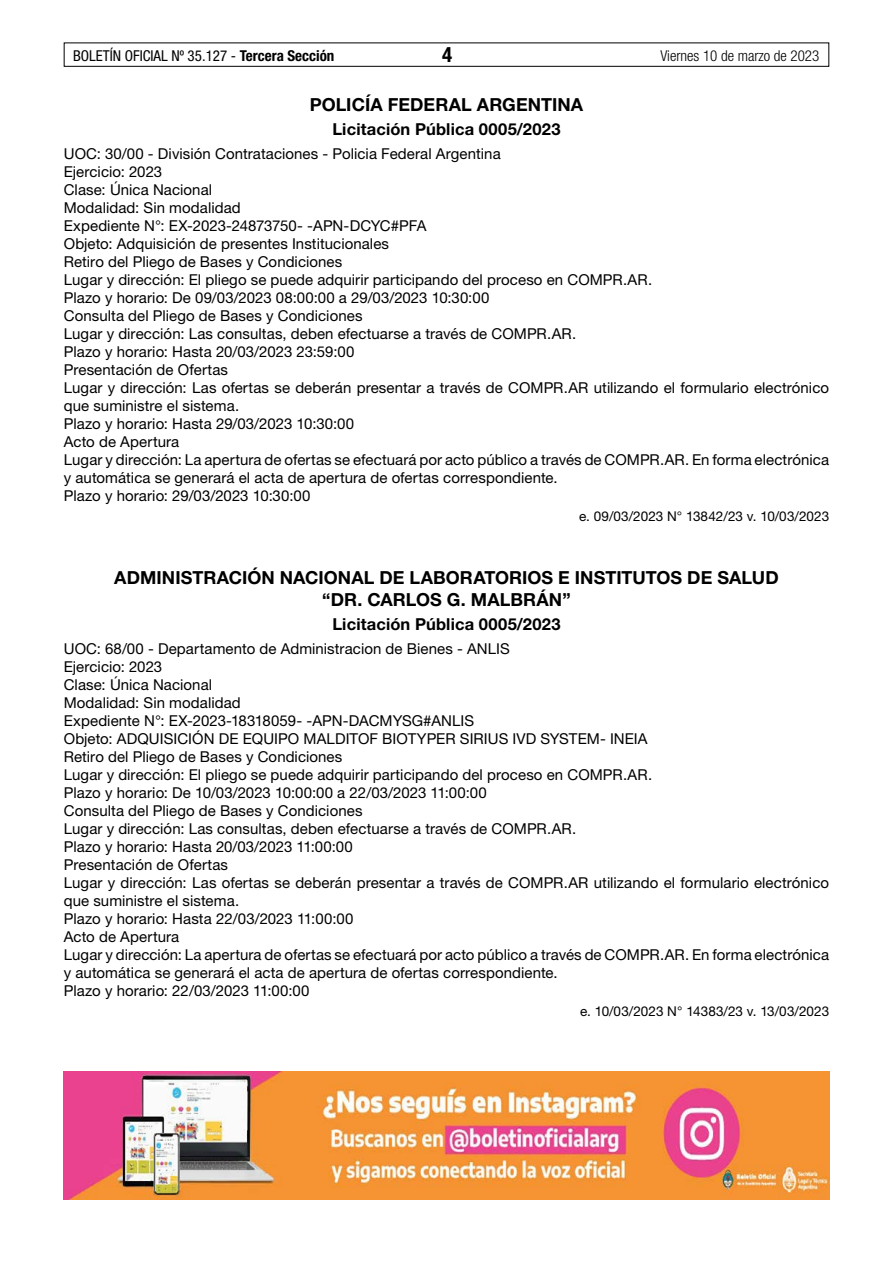
<style>
.page{position:relative;width:893px;height:1263px;background:#fff}
.page>*{position:absolute;margin:0;border:0;box-sizing:border-box;transform-origin:0 0}
.t1{font:700 condensed 21px "Helvetica Neue LT Std";color:#000}
.t2{font:700 18px/21px "Helvetica Neue LT Std";letter-spacing:.005em;color:#000;text-align:center}
.t3{font:700 16.5px "Helvetica Neue LT Std";letter-spacing:.01em;color:#000}
.t4{font:15px/18px "Helvetica Neue LT Std";letter-spacing:.005em;color:#000}
.t5{font:condensed 15px "Helvetica Neue LT Std";color:#000}
.t6{font:300 condensed 15px "Helvetica Neue LT Std";color:#000}
.t7{font:13.5px "Helvetica Neue LT Std";letter-spacing:-.005em;color:#000}
.s1{font-weight:700}
</style>
<div class="page">
<div style="left:64px;top:43px;width:765px;height:24px;border:1px solid #000"></div>
<img style="left:64px;top:1071px;width:765px;height:128px">
<p class="t5" style="left:73px;top:47px;width:263px">BOLETÍN OFICIAL Nº 35.127 - <span class="s1">Tercera Sección</span></p>
<h1 class="t1" style="left:442px;top:42px;width:12px">4</h1>
<p class="t6" style="left:660px;top:47px;width:160px">Viernes 10 de marzo de 2023</p>
<p class="t2" style="left:310px;top:93px;width:275px">POLICÍA FEDERAL ARGENTINA</p>
<p class="t3" style="left:332px;top:119px;width:230px">Licitación Pública 0005/2023</p>
<p class="t4" style="left:64px;top:145px;width:767px">UOC: 30/00 - División Contrataciones - Policia Federal Argentina<br>Ejercicio: 2023<br>Clase: Única Nacional<br>Modalidad: Sin modalidad<br>Expediente N°: EX-2023-24873750- -APN-DCYC#PFA<br>Objeto: Adquisición de presentes Institucionales<br>Retiro del Pliego de Bases y Condiciones<br>Lugar y dirección: El pliego se puede adquirir participando del proceso en COMPR.AR.<br>Plazo y horario: De 09/03/2023 08:00:00 a 29/03/2023 10:30:00<br>Consulta del Pliego de Bases y Condiciones<br>Lugar y dirección: Las consultas, deben efectuarse a través de COMPR.AR.<br>Plazo y horario: Hasta 20/03/2023 23:59:00<br>Presentación de Ofertas<br>Lugar y dirección: Las ofertas se deberán presentar a través de COMPR.AR utilizando el formulario electrónico que suministre el sistema.<br>Plazo y horario: Hasta 29/03/2023 10:30:00<br>Acto de Apertura<br>Lugar y dirección: La apertura de ofertas se efectuará por acto público a través de COMPR.AR. En forma electrónica y automática se generará el acta de apertura de ofertas correspondiente.<br>Plazo y horario: 29/03/2023 10:30:00</p>
<p class="t7" style="left:579px;top:508px;width:252px">e. 09/03/2023 N° 13842/23 v. 10/03/2023</p>
<p class="t2" style="left:114px;top:567px;width:666px">ADMINISTRACIÓN NACIONAL DE LABORATORIOS E INSTITUTOS DE SALUD “DR. CARLOS G. MALBRÁN”</p>
<p class="t3" style="left:332px;top:614px;width:230px">Licitación Pública 0005/2023</p>
<p class="t4" style="left:64px;top:640px;width:767px">UOC: 68/00 - Departamento de Administracion de Bienes - ANLIS<br>Ejercicio: 2023<br>Clase: Única Nacional<br>Modalidad: Sin modalidad<br>Expediente N°: EX-2023-18318059- -APN-DACMYSG#ANLIS<br>Objeto: ADQUISICIÓN DE EQUIPO MALDITOF BIOTYPER SIRIUS IVD SYSTEM- INEIA<br>Retiro del Pliego de Bases y Condiciones<br>Lugar y dirección: El pliego se puede adquirir participando del proceso en COMPR.AR.<br>Plazo y horario: De 10/03/2023 10:00:00 a 22/03/2023 11:00:00<br>Consulta del Pliego de Bases y Condiciones<br>Lugar y dirección: Las consultas, deben efectuarse a través de COMPR.AR.<br>Plazo y horario: Hasta 20/03/2023 11:00:00<br>Presentación de Ofertas<br>Lugar y dirección: Las ofertas se deberán presentar a través de COMPR.AR utilizando el formulario electrónico que suministre el sistema.<br>Plazo y horario: Hasta 22/03/2023 11:00:00<br>Acto de Apertura<br>Lugar y dirección: La apertura de ofertas se efectuará por acto público a través de COMPR.AR. En forma electrónica y automática se generará el acta de apertura de ofertas correspondiente.<br>Plazo y horario: 22/03/2023 11:00:00</p>
<p class="t7" style="left:580px;top:1003px;width:251px">e. 10/03/2023 N° 14383/23 v. 13/03/2023</p>
</div>
